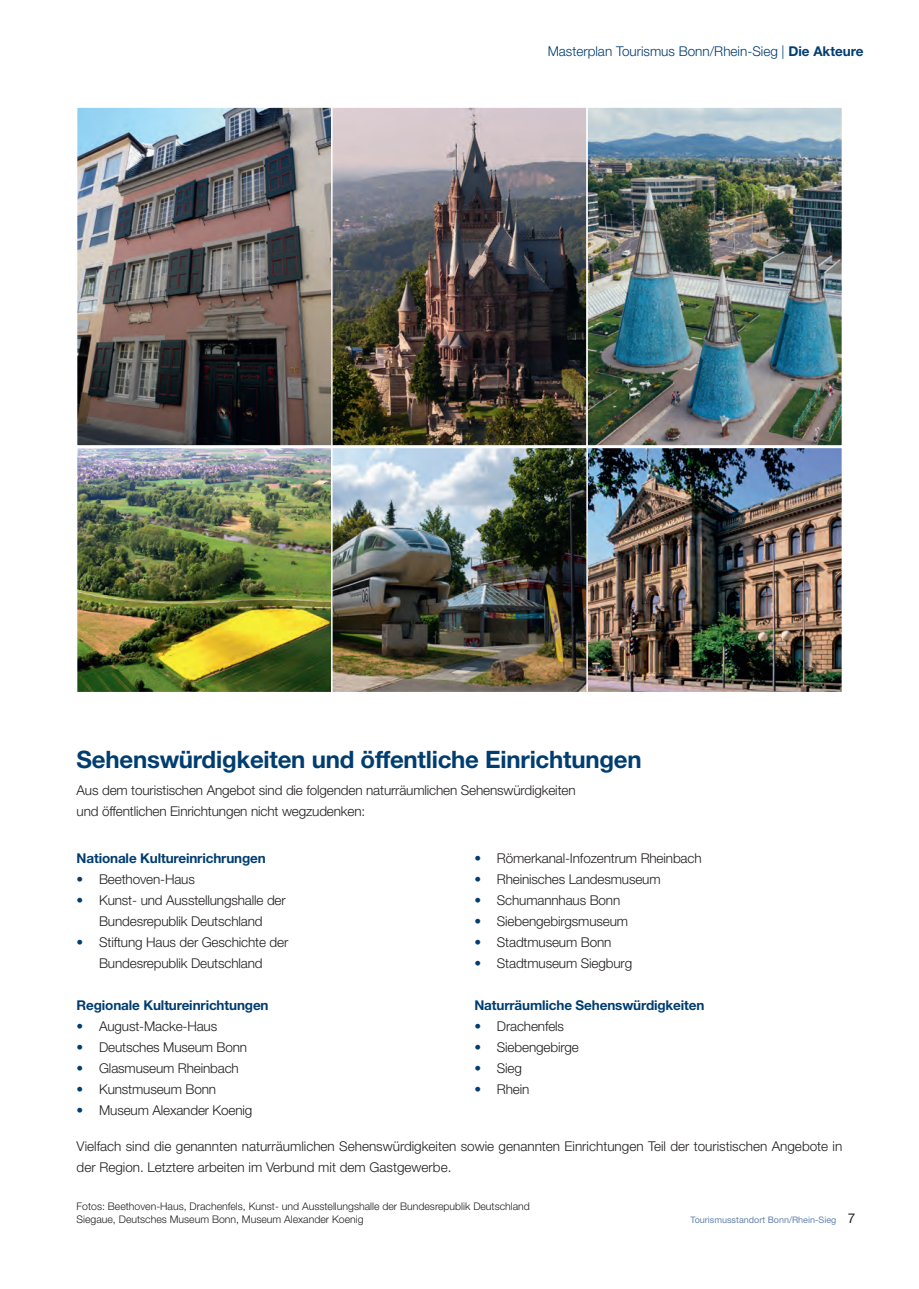
<style>
.page{position:relative;width:919px;height:1289px;background:#fff}
.page>*{position:absolute;margin:0;border:0;box-sizing:border-box;transform-origin:0 0}
.t1{font:700 24px "Helvetica Neue LT Pro";letter-spacing:-.01em;color:#003d70}
.t2{font:300 13.5px/21px "Helvetica Neue LT Pro";letter-spacing:-.01em;color:#231f20;text-align:center}
.t3{font:700 13.5px "Helvetica Neue LT Pro";letter-spacing:-.01em;color:#003d70}
.t4{font:300 13.5px "Helvetica Neue LT Pro";color:#003d70}
.t5{font:300 10.5px/12.6px "Helvetica Neue LT Pro";color:#231f20}
.t6{font:9px "Helvetica Neue";color:#6484ad}
.s1{font-weight:700}
.s2{color:#003d70}
.s3{font-size:13.5px;color:#231f20}
</style>
<div class="page">
<img style="left:79px;top:109px;width:761px;height:581px">
<div style="left:76px;top:106px;width:256px;height:340px;border:2px solid #fff"></div>
<div style="left:0;top:106px;width:77px;height:138px;background:#fff"></div>
<div style="left:331px;top:106px;width:257px;height:340px;border:2px solid #fff"></div>
<div style="left:586px;top:106px;width:257px;height:340px;border:2px solid #fff"></div>
<div style="left:586px;top:446px;width:257px;height:247px;border:2px solid #fff"></div>
<div style="left:76px;top:446px;width:256px;height:247px;border:2px solid #fff"></div>
<div style="left:331px;top:446px;width:257px;height:247px;border:2px solid #fff"></div>
<p class="t4" style="left:547px;top:43px;width:317px">Masterplan Tourismus Bonn/Rhein-Sieg | <span class="s1">Die Akteure</span></p>
<h1 class="t1" style="left:77px;top:744px;width:566px">Sehenswürdigkeiten und öffentliche Einrichtungen</h1>
<p class="t2" style="left:77px;top:779px;width:500px;text-align:left">Aus dem touristischen Angebot sind die folgenden naturräumlichen Sehenswürdigkeiten und öffentlichen Einrichtungen nicht wegzudenken:</p>
<p class="t3" style="left:77px;top:849px;width:191px">Nationale Kultureinrichrungen</p>
<p class="t2" style="left:77px;top:868px;width:120px"><span class="s2">•</span> Beethoven-Haus</p>
<p class="t2" style="left:77px;top:889px;width:211px"><span class="s2">•</span> Kunst- und Ausstellungshalle der<br>Bundesrepublik Deutschland</p>
<p class="t2" style="left:77px;top:931px;width:213px"><span class="s2">•</span> Stiftung Haus der Geschichte der<br>Bundesrepublik Deutschland</p>
<p class="t3" style="left:77px;top:996px;width:193px">Regionale Kultureinrichtungen</p>
<p class="t2" style="left:77px;top:1015px;width:142px"><span class="s2">•</span> August-Macke-Haus</p>
<p class="t2" style="left:77px;top:1036px;width:172px"><span class="s2">•</span> Deutsches Museum Bonn</p>
<p class="t2" style="left:77px;top:1057px;width:164px"><span class="s2">•</span> Glasmuseum Rheinbach</p>
<p class="t2" style="left:77px;top:1078px;width:141px"><span class="s2">•</span> Kunstmuseum Bonn</p>
<p class="t2" style="left:77px;top:1099px;width:177px"><span class="s2">•</span> Museum Alexander Koenig</p>
<p class="t2" style="left:474px;top:847px;width:229px"><span class="s2">•</span> Römerkanal-Infozentrum Rheinbach</p>
<p class="t2" style="left:474px;top:868px;width:188px"><span class="s2">•</span> Rheinisches Landesmuseum</p>
<p class="t2" style="left:474px;top:889px;width:147px"><span class="s2">•</span> Schumannhaus Bonn</p>
<p class="t2" style="left:474px;top:910px;width:155px"><span class="s2">•</span> Siebengebirgsmuseum</p>
<p class="t2" style="left:474px;top:931px;width:138px"><span class="s2">•</span> Stadtmuseum Bonn</p>
<p class="t2" style="left:474px;top:952px;width:159px"><span class="s2">•</span> Stadtmuseum Siegburg</p>
<p class="t3" style="left:474px;top:996px;width:231px">Naturräumliche Sehenswürdigkeiten</p>
<p class="t2" style="left:474px;top:1015px;width:91px"><span class="s2">•</span> Drachenfels</p>
<p class="t2" style="left:474px;top:1036px;width:106px"><span class="s2">•</span> Siebengebirge</p>
<p class="t2" style="left:474px;top:1057px;width:49px"><span class="s2">•</span> Sieg</p>
<p class="t2" style="left:474px;top:1078px;width:56px"><span class="s2">•</span> Rhein</p>
<p class="t2" style="left:77px;top:1135px;width:767px;text-align:left">Vielfach sind die genannten naturräumlichen Sehenswürdigkeiten sowie genannten Einrichtungen Teil der touristischen Angebote in der Region. Letztere arbeiten im Verbund mit dem Gastgewerbe.</p>
<p class="t5" style="left:77px;top:1199px;width:455px">Fotos: Beethoven-Haus, Drachenfels, Kunst- und Ausstellungshalle der Bundesrepublik Deutschland<br>Siegaue, Deutsches Museum Bonn, Museum Alexander Koenig</p>
<p class="t6" style="left:690px;top:1214px;width:166px">Tourismusstandort Bonn/Rhein-Sieg <span class="s3">7</span></p>
</div>
